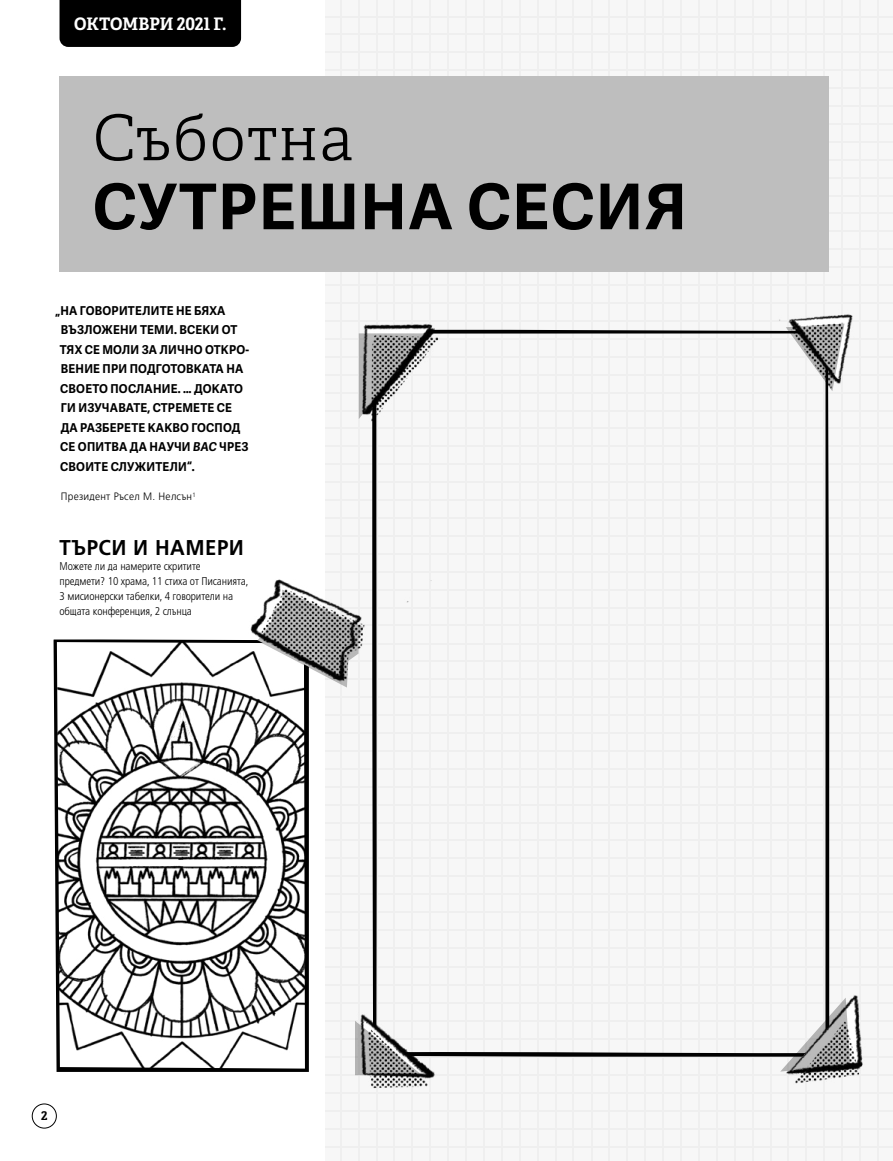
<style>
.page{position:relative;width:893px;height:1161px;background:#fff}
.page>*{position:absolute;margin:0;border:0;box-sizing:border-box;transform-origin:0 0}
.Art__Subhead_LANG{font:700 63px/69px "Helamlds Lat";letter-spacing:.025em;color:#000}
.p1_title_figure_imag{font:700 21.45px "Frutigerlds Lat";letter-spacing:.025em;color:#000;scale:.95 1}
.Art__Subhead_Title_N{font:700 17.25px "Helam Slablds Lat";color:#fff;scale:.95 1}
.Sidebar_First_Para_L{font:700 12.3px/19.5px "Helamlds Lat";letter-spacing:.02em;color:#000;scale:.95 1}
.t1{font:700 12px "Helam Slablds Lat";color:#000}
.p1_figure_image_firs{font:300 condensed 11.25px/15px "Frutigerlds Lat";letter-spacing:-.01em;color:#000}
.Side_QT_Citation{font:300 10.65px "Frutigerlds Lat";letter-spacing:.025em;color:#000;scale:.95 1}
.s1{font-family:"Helam Slablds Lat";font-weight:300}
.s2{font-style:italic}
</style>
<div class="page">
<hr style="left:877px;top:0;width:2px;height:887px;background:#c5c5c5">
<hr style="left:859px;top:0;width:2px;height:887px;background:#c5c5c5">
<hr style="left:841px;top:0;width:2px;height:887px;background:#c5c5c5">
<hr style="left:823px;top:0;width:2px;height:887px;background:#c5c5c5">
<hr style="left:805px;top:0;width:2px;height:887px;background:#c5c5c5">
<hr style="left:787px;top:0;width:2px;height:887px;background:#c5c5c5">
<hr style="left:770px;top:0;width:1px;height:887px;background:#c5c5c5">
<hr style="left:752px;top:0;width:2px;height:887px;background:#c5c5c5">
<hr style="left:734px;top:0;width:2px;height:887px;background:#c5c5c5">
<hr style="left:716px;top:0;width:2px;height:887px;background:#c5c5c5">
<hr style="left:698px;top:0;width:2px;height:887px;background:#c5c5c5">
<hr style="left:680px;top:0;width:2px;height:887px;background:#c5c5c5">
<hr style="left:662px;top:0;width:2px;height:887px;background:#c5c5c5">
<hr style="left:644px;top:0;width:2px;height:887px;background:#c5c5c5">
<hr style="left:626px;top:0;width:2px;height:887px;background:#c5c5c5">
<hr style="left:608px;top:0;width:2px;height:887px;background:#c5c5c5">
<hr style="left:591px;top:0;width:1px;height:887px;background:#c5c5c5">
<hr style="left:573px;top:0;width:1px;height:887px;background:#c5c5c5">
<hr style="left:555px;top:0;width:1px;height:887px;background:#c5c5c5">
<hr style="left:537px;top:0;width:2px;height:887px;background:#c5c5c5">
<hr style="left:519px;top:0;width:2px;height:887px;background:#c5c5c5">
<hr style="left:501px;top:0;width:2px;height:887px;background:#c5c5c5">
<hr style="left:483px;top:0;width:2px;height:887px;background:#c5c5c5">
<hr style="left:465px;top:0;width:2px;height:887px;background:#c5c5c5">
<hr style="left:447px;top:0;width:2px;height:887px;background:#c5c5c5">
<hr style="left:429px;top:0;width:2px;height:887px;background:#c5c5c5">
<hr style="left:411px;top:0;width:2px;height:887px;background:#c5c5c5">
<hr style="left:393px;top:0;width:2px;height:887px;background:#c5c5c5">
<hr style="left:376px;top:0;width:1px;height:887px;background:#c5c5c5">
<hr style="left:358px;top:0;width:2px;height:887px;background:#c5c5c5">
<hr style="left:340px;top:0;width:2px;height:887px;background:#c5c5c5">
<img style="left:31px;top:4px;width:862px;height:1157px">
<svg style="left:359px;top:327px;width:72px;height:92px"></svg>
<svg style="left:786px;top:318px;width:64px;height:73px"></svg>
<svg style="left:355px;top:1018px;width:76px;height:57px"></svg>
<svg style="left:780px;top:997px;width:79px;height:74px"></svg>
<img style="left:54px;top:641px;width:252px;height:428px">
<div style="left:32px;top:1103px;width:25px;height:25px;border:1px solid #000;border-radius:50%"></div>
<div style="left:60px;top:0;width:181px;height:47px;background:#000"></div>
<p class="Art__Subhead_Title_N" style="left:74px;top:10px;width:162px">ОКТОМВРИ 2021 Г.</p>
<p class="Art__Subhead_LANG" style="left:93px;top:103px;width:595px"><span class="s1">Съботна<br></span>СУТРЕШНА СЕСИЯ</p>
<p class="Sidebar_First_Para_L" style="left:60px;top:300px;width:201px;text-indent:-4px">„НА ГОВОРИТЕЛИТЕ НЕ БЯХА<br>ВЪЗЛОЖЕНИ ТЕМИ. ВСЕКИ ОТ<br>ТЯХ СЕ МОЛИ ЗА ЛИЧНО ОТКРО-<br>ВЕНИЕ ПРИ ПОДГОТОВКАТА НА<br>СВОЕТО ПОСЛАНИЕ. … ДОКАТО<br>ГИ ИЗУЧАВАТЕ, СТРЕМЕТЕ СЕ<br>ДА РАЗБЕРЕТЕ КАКВО ГОСПОД<br>СЕ ОПИТВА ДА НАУЧИ <span class="s2">ВАС</span> ЧРЕЗ<br>СВОИТЕ СЛУЖИТЕЛИ“.</p>
<p class="Side_QT_Citation" style="left:61px;top:489px;width:143px">Президент Ръсел М. Нелсън<sup>1</sup></p>
<p class="p1_title_figure_imag" style="left:60px;top:531px;width:196px">ТЪРСИ И НАМЕРИ</p>
<p class="p1_figure_image_firs" style="left:60px;top:558px;width:190px">Можете ли да намерите скритите предмети? 10 храма, 11 стиха от Писанията, 3 мисионерски табелки, 4 говорители на общата конференция, 2 слънца</p>
<p class="t1" style="left:41px;top:1105px;width:8px">2</p>
</div>
